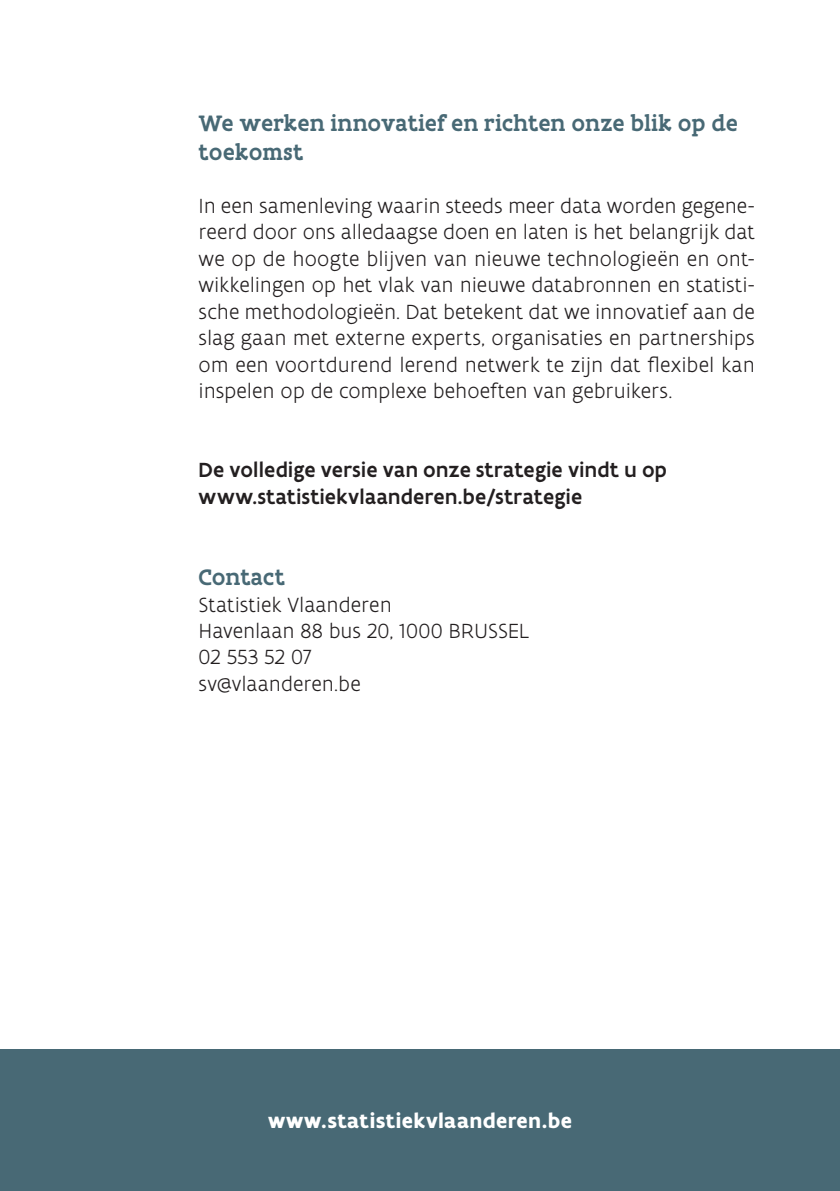
<style>
.page{position:relative;width:840px;height:1191px;background:#fff}
.page>*{position:absolute;margin:0;border:0;box-sizing:border-box;transform-origin:0 0}
.titels{font:500 24px/28.8px "Flanders Art Serif";letter-spacing:.005em;color:#486975}
.lopende_tekst{font:300 22px/26.4px "Flanders Art Sans";color:#231f20;text-align:justify}
.lopende_tekst-2{font:500 22px "Flanders Art Sans";letter-spacing:.01em;color:#231f20}
.lopende_tekst-3{font:700 22px "Flanders Art Sans";letter-spacing:.01em;color:#fff}
</style>
<div class="page">
<div style="left:0;top:1049px;width:839px;height:142px;background:#486975"></div>
<p class="titels" style="left:198px;top:109px;width:540px">We werken innovatief en richten onze blik op de toekomst</p>
<p class="lopende_tekst" style="left:198px;top:193px;width:557px">In een samenleving waarin steeds meer data worden gegene&shy;reerd door ons alledaagse doen en laten is het belangrijk dat we op de hoogte blijven van nieuwe technologieën en ont&shy;wikkelingen op het vlak van nieuwe databronnen en statisti&shy;sche methodologieën. Dat betekent dat we innovatief aan de slag gaan met externe experts, organisaties en partnerships om een voortdurend lerend netwerk te zijn dat flexibel kan inspelen op de complexe behoeften van gebruikers.</p>
<p class="lopende_tekst-2" style="left:198px;top:456px;width:469px">De volledige versie van onze strategie vindt u op</p>
<p class="lopende_tekst-2" style="left:198px;top:482px;width:385px">www.statistiekvlaanderen.be/strategie</p>
<p class="titels" style="left:198px;top:563px;width:88px">Contact</p>
<p class="lopende_tekst" style="left:198px;top:592px;width:194px">Statistiek Vlaanderen</p>
<p class="lopende_tekst" style="left:198px;top:618px;width:332px">Havenlaan 88 bus 20, 1000 BRUSSEL</p>
<p class="lopende_tekst" style="left:198px;top:644px;width:114px">02 553 52 07</p>
<p class="lopende_tekst" style="left:198px;top:671px;width:163px">sv@vlaanderen.be</p>
<p class="lopende_tekst-3" style="left:268px;top:1107px;width:305px">www.statistiekvlaanderen.be</p>
</div>
